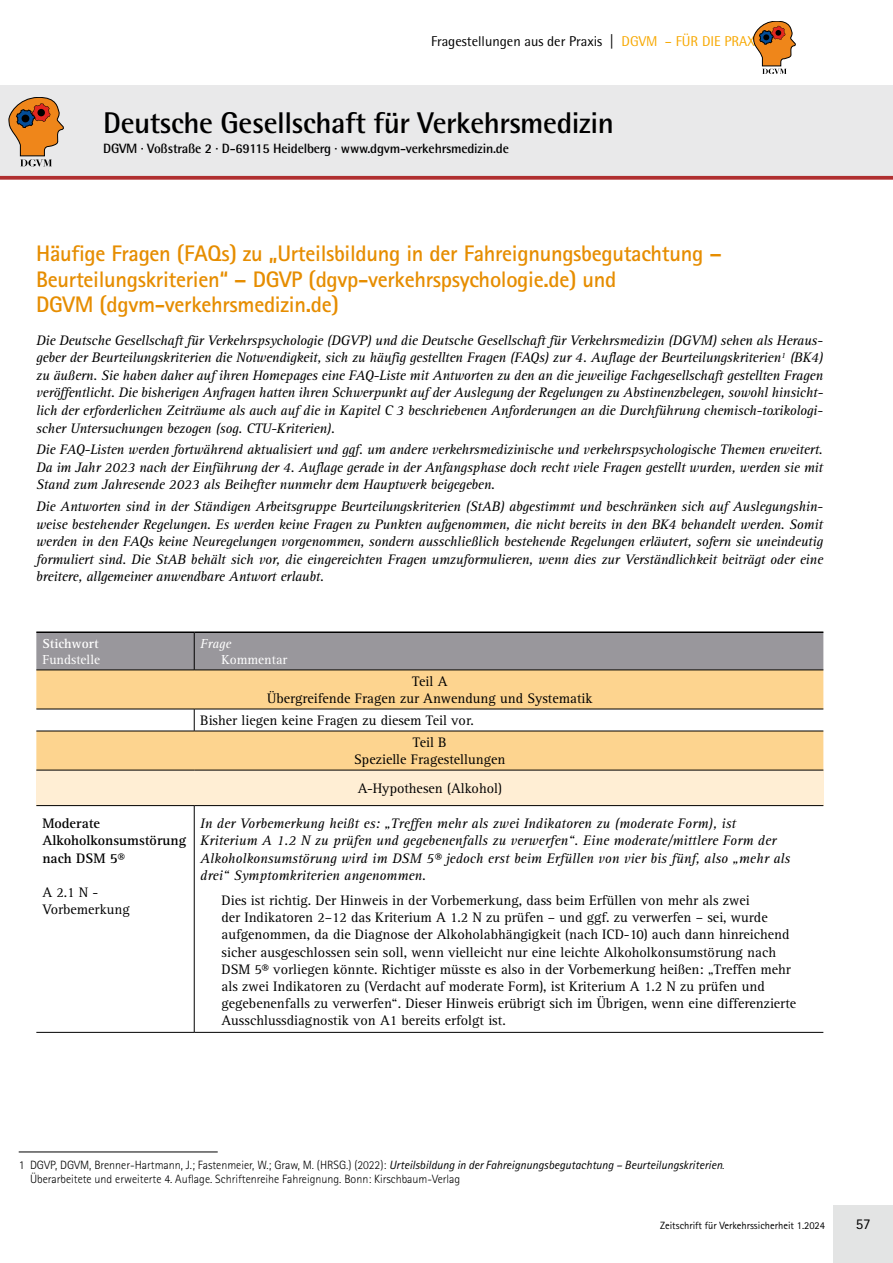
<style>
.page{position:relative;width:893px;height:1263px;background:#fff}
.page>*{position:absolute;margin:0;border:0;box-sizing:border-box;transform-origin:0 0}
.t1{font:700 30px "Rotis Semi Sans W1 G";letter-spacing:-.015em;color:#000}
.t2{font:700 22.5px/25.5px "Rotis Sans Serif W1 G";letter-spacing:-.015em;color:#e68d00}
.t3{font:15px "Rotis Sans Serif W1 G";color:#000}
.t4{font:italic 14.25px/17.5px "Rotis Serif W1 G";color:#000;text-align:justify}
.t5{font:14.25px/17.1px "Rotis Serif W1 G";color:#000}
.t6{font:14.25px "Rotis Semi Sans W1 G";color:#000}
.t7{font:700 14.25px/17.1px "Rotis Serif W1 G";color:#000}
.t8{font:700 13.5px "Rotis Semi Sans W1 G";letter-spacing:-.015em;color:#000}
.t9{font:13.5px "Rotis Serif W1 G";color:#fff}
.t10{font:700 13.5px "Rotis Serif W1 G";color:#fff}
.t11{font:italic 13.5px "Rotis Serif W1 G";color:#fff}
.t12{font:300 12px/13.5px "Rotis Sans Serif W1 G";color:#000}
.t13{font:10.5px "Rotis Sans Serif W1 G";color:#000}
.s1{color:#f7a800}
.s2{font-weight:400;font-style:italic}
</style>
<div class="page">
<div style="left:833px;top:1205px;width:60px;height:58px;background:#e3e4e4"></div>
<div style="left:36px;top:633px;width:787px;height:37px;background:#99979c"></div>
<svg style="left:36px;top:671px;width:787px;height:99px;fill:#fdd48f"></svg>
<div style="left:36px;top:770px;width:787px;height:35px;background:#ffeed4"></div>
<hr style="left:36px;top:709px;width:158px;height:1px;background:#000">
<hr style="left:194px;top:709px;width:629px;height:1px;background:#000">
<svg style="left:194px;top:709px;width:1px;height:22px"></svg>
<hr style="left:36px;top:731px;width:158px;height:1px;background:#000">
<hr style="left:194px;top:731px;width:629px;height:1px;background:#000">
<hr style="left:36px;top:770px;width:158px;height:1px;background:#000">
<hr style="left:194px;top:770px;width:629px;height:1px;background:#000">
<hr style="left:36px;top:805px;width:158px;height:1px;background:#000">
<hr style="left:194px;top:805px;width:629px;height:1px;background:#000">
<hr style="left:194px;top:806px;width:1px;height:226px;background:#000">
<hr style="left:36px;top:1032px;width:158px;height:1px;background:#000">
<hr style="left:194px;top:1032px;width:629px;height:1px;background:#000">
<hr style="left:36px;top:670px;width:158px;height:1px;background:#000">
<hr style="left:194px;top:670px;width:629px;height:1px;background:#000">
<hr style="left:194px;top:633px;width:1px;height:37px;background:#000">
<hr style="left:36px;top:631px;width:158px;height:2px;background:#000">
<hr style="left:194px;top:631px;width:629px;height:2px;background:#000">
<svg style="left:753px;top:21px;width:42px;height:53px"></svg>
<hr style="left:19px;top:1151px;width:199px;height:1px;background:#000">
<div style="left:0;top:85px;width:893px;height:94px;background:#e9e9ea"></div>
<svg style="left:0;top:176px;width:893px;height:4px;fill:#b02f30"></svg>
<svg style="left:9px;top:97px;width:55px;height:69px"></svg>
<p class="t6" style="left:431px;top:33px;width:336px">Fragestellungen aus der Praxis | <span class="s1">DGVM – für die Praxis</span></p>
<h1 class="t1" style="left:103px;top:104px;width:512px">Deutsche Gesellschaft für Verkehrsmedizin</h1>
<p class="t8" style="left:103px;top:140px;width:407px">DGVM · Voßstraße 2 · D-69115 Heidelberg · www.dgvm-verkehrsmedizin.de</p>
<h2 class="t2" style="left:36px;top:241px;width:687px">Häufige Fragen (FAQs) zu „Urteilsbildung in der Fahreignungsbegutachtung –<br>Beurteilungskriterien“ – DGVP (dgvp-verkehrspsychologie.de) und<br>DGVM (dgvm-verkehrsmedizin.de)</h2>
<p class="t4" style="left:36px;top:331px;width:789px">Die Deutsche Gesellschaft für Verkehrspsychologie (DGVP) und die Deutsche Gesellschaft für Verkehrsmedizin (DGVM) sehen als Heraus&shy;geber der Beurteilungskriterien die Notwendigkeit, sich zu häufig gestellten Fragen (FAQs) zur 4. Auflage der Beurteilungskriterien<sup>1</sup> (BK4) zu äußern. Sie haben daher auf ihren Homepages eine FAQ-Liste mit Antworten zu den an die jeweilige Fachgesellschaft gestellten Fragen veröffentlicht. Die bisherigen Anfragen hatten ihren Schwerpunkt auf der Auslegung der Regelungen zu Abstinenzbelegen, sowohl hinsicht&shy;lich der erforderlichen Zeiträume als auch auf die in Kapitel C 3 beschriebenen Anforderungen an die Durchführung chemisch-toxikologi&shy;scher Untersuchungen bezogen (sog. CTU-Kriterien).</p>
<p class="t4" style="left:36px;top:441px;width:788px">Die FAQ-Listen werden fortwährend aktualisiert und ggf. um andere verkehrsmedizinische und verkehrspsychologische Themen erweitert.<br>Da im Jahr 2023 nach der Einführung der 4. Auflage gerade in der Anfangsphase doch recht viele Fragen gestellt wurden, werden sie mit Stand zum Jahresende 2023 als Beihefter nunmehr dem Hauptwerk beigegeben.</p>
<p class="t4" style="left:36px;top:498px;width:788px">Die Antworten sind in der Ständigen Arbeitsgruppe Beurteilungskriterien (StAB) abgestimmt und beschränken sich auf Auslegungshin&shy;weise bestehender Regelungen. Es werden keine Fragen zu Punkten aufgenommen, die nicht bereits in den BK4 behandelt werden. Somit werden in den FAQs keine Neuregelungen vorgenommen, sondern ausschließlich bestehende Regelungen erläutert, sofern sie uneindeutig formuliert sind. Die StAB behält sich vor, die eingereichten Fragen umzuformulieren, wenn dies zur Verständlichkeit beiträgt oder eine breitere, allgemeiner anwendbare Antwort erlaubt.</p>
<p class="t10" style="left:42px;top:635px;width:58px">Stichwort</p>
<p class="t9" style="left:42px;top:651px;width:59px">Fundstelle</p>
<p class="t7" style="left:42px;top:815px;width:145px">Moderate<br>Alkoholkonsumstörung nach DSM 5®</p>
<p class="t5" style="left:42px;top:883px;width:89px">A 2.1 N -<br>Vorbemerkung</p>
<p class="t11" style="left:200px;top:635px;width:32px">Frage</p>
<p class="t9" style="left:221px;top:651px;width:67px">Kommentar</p>
<p class="t5" style="left:267px;top:673px;width:327px;text-align:center">Teil A<br>Übergreifende Fragen zur Anwendung und Systematik</p>
<p class="t5" style="left:413px;top:709px;width:63px;line-height:22px;text-indent:-213px">Bisher liegen keine Fragen zu diesem Teil vor.<br>Teil B</p>
<p class="t5" style="left:354px;top:745px;width:153px;line-height:28.8px">Spezielle Fragestellungen<br>A-Hypothesen (Alkohol)</p>
<p class="t4" style="left:200px;top:815px;width:592px;line-height:17.1px;text-align:left">In der Vorbemerkung heißt es: „Treffen mehr als zwei Indikatoren zu (moderate Form), ist Kriterium A 1.2 N zu prüfen und gegebenenfalls zu verwerfen“. Eine moderate/mittlere Form der Alkoholkonsumstörung wird im DSM 5® jedoch erst beim Erfüllen von vier bis fünf, also „mehr als drei“ Symptomkriterien angenommen.</p>
<p class="t5" style="left:221px;top:892px;width:576px">Dies ist richtig. Der Hinweis in der Vorbemerkung, dass beim Erfüllen von mehr als zwei<br>der Indikatoren 2–12 das Kriterium A 1.2 N zu prüfen – und ggf. zu verwerfen – sei, wurde aufgenommen, da die Diagnose der Alkoholabhängigkeit (nach ICD-10) auch dann hinreichend sicher ausgeschlossen sein soll, wenn vielleicht nur eine leichte Alkoholkonsumstörung nach DSM 5® vorliegen könnte. Richtiger müsste es also in der Vorbemerkung heißen: „Treffen mehr als zwei Indikatoren zu (Verdacht auf moderate Form), ist Kriterium A 1.2 N zu prüfen und gegebenenfalls zu verwerfen“. Dieser Hinweis erübrigt sich im Übrigen, wenn eine differenzierte Ausschlussdiagnostik von A1 bereits erfolgt ist.</p>
<p class="t12" style="left:30px;top:1159px;width:696px;text-indent:-11px">1 DGVP, DGVM, Brenner-Hartmann, J.; Fastenmeier, W.; Graw, M. (HRSG.) (2022): <span class="s2">Urteilsbildung in der Fahreignungsbegutachtung – Beurteilungskriterien</span>.<br>Überarbeitete und erweiterte 4. Auflage. Schriftenreihe Fahreignung. Bonn: Kirschbaum-Verlag</p>
<p class="t13" style="left:660px;top:1219px;width:166px">Zeitschrift für Verkehrssicherheit 1.2024</p>
<p class="t3" style="left:856px;top:1215px;width:16px">57</p>
</div>
